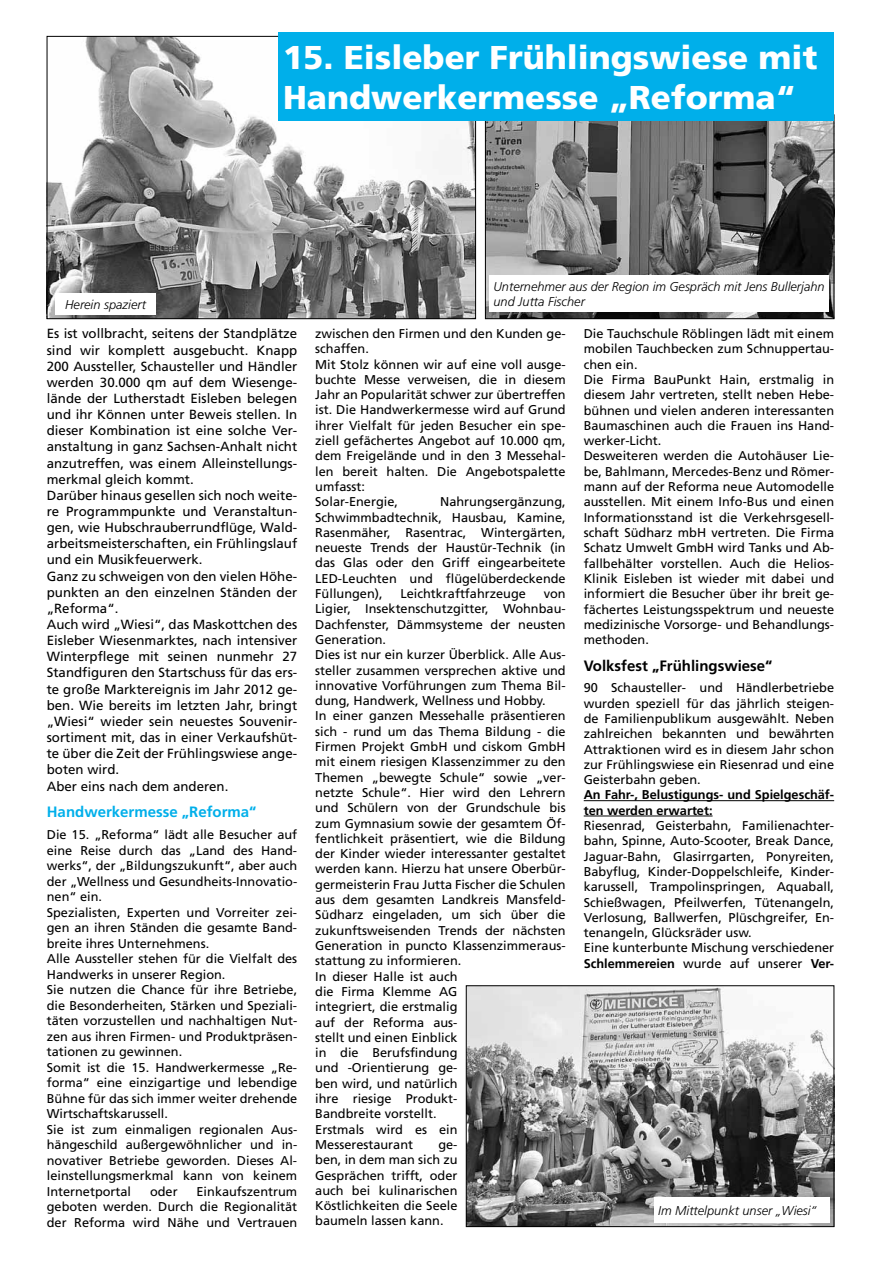
<style>
.page{position:relative;width:881px;height:1263px;background:#fff}
.page>*{position:absolute;margin:0;border:0;box-sizing:border-box;transform-origin:0 0}
.t1{font:900 33px/39.6px "Frutiger";color:#fff}
.t2{font:700 15px "Frutiger";color:#000}
.t3{font:700 15px "Frutiger";color:#00afea}
.t4{font:13.35px/16.2px "Frutiger";color:#000}
.t5{font:12.75px/15.3px "Frutiger";color:#000}
.t6{font:italic 300 12.75px/15.3px "Frutiger";color:#000}
.t7{font:700 12.75px/15.3px "Frutiger";color:#000}
.s1{font-weight:700}
</style>
<div class="page">
<hr style="left:583px;top:800px;width:250px;height:1px;background:#000">
<hr style="left:583px;top:816px;width:129px;height:1px;background:#000">
<img style="left:49px;top:38px;width:424px;height:279px">
<div style="left:55px;top:293px;width:101px;height:22px;background:#fff"></div>
<img style="left:487px;top:120px;width:344px;height:197px">
<div style="left:485px;top:115px;width:348px;height:204px;border:1px solid #000"></div>
<div style="left:489px;top:275px;width:339px;height:36px;background:#fff"></div>
<img style="left:468px;top:987px;width:363px;height:238px">
<div style="left:466px;top:985px;width:367px;height:242px;border:1px solid #000"></div>
<div style="left:653px;top:1197px;width:176px;height:25px;background:#fff"></div>
<div style="left:279px;top:32px;width:554px;height:88px;background:#00afea"></div>
<p class="t6" style="left:65px;top:297px;width:82px">Herein spaziert</p>
<h1 class="t1" style="left:283px;top:38px;width:535px">15. Eisleber Frühlingswiese mit<br>Handwerkermesse „Reforma“</h1>
<p class="t6" style="left:493px;top:279px;width:332px">Unternehmer aus der Region im Gespräch mit Jens Bullerjahn und Jutta Fischer</p>
<p class="t4" style="left:47px;top:326px;width:252px">Es ist vollbracht, seitens der Standplätze sind wir komplett ausgebucht. Knapp 200 Aussteller, Schausteller und Händler werden 30.000 qm auf dem Wiesenge&shy;lände der Lutherstadt Eisleben belegen und ihr Können unter Beweis stellen. In dieser Kombination ist eine solche Ver&shy;anstaltung in ganz Sachsen-Anhalt nicht anzutreffen, was einem Alleinstellungs&shy;merkmal gleich kommt.<br>Darüber hinaus gesellen sich noch weite&shy;re Programmpunkte und Veranstaltun&shy;gen, wie Hubschrauberrundflüge, Wald&shy;arbeitsmeisterschaften, ein Frühlingslauf und ein Musikfeuerwerk.<br>Ganz zu schweigen von den vielen Höhe&shy;punkten an den einzelnen Ständen der „Reforma“.<br>Auch wird „Wiesi“, das Maskottchen des Eisleber Wiesenmarktes, nach intensiver Winterpflege mit seinen nunmehr 27<br>Standfiguren den Startschuss für das ers&shy;te große Marktereignis im Jahr 2012 ge&shy;ben. Wie bereits im letzten Jahr, bringt „Wiesi“ wieder sein neuestes Souvenir&shy;sortiment mit, das in einer Verkaufshüt&shy;te über die Zeit der Frühlingswiese ange&shy;boten wird.<br>Aber eins nach dem anderen.</p>
<p class="t3" style="left:47px;top:803px;width:211px">Handwerkermesse „Reforma“</p>
<p class="t5" style="left:47px;top:827px;width:252px">Die 15. „Reforma“ lädt alle Besucher auf eine Reise durch das „Land des Hand&shy;werks“, der „Bildungszukunft“, aber auch der „Wellness und Gesundheits-Innovatio&shy;nen“ ein.<br>Spezialisten, Experten und Vorreiter zei&shy;gen an ihren Ständen die gesamte Band&shy;breite ihres Unternehmens.<br>Alle Aussteller stehen für die Vielfalt des Handwerks in unserer Region.<br>Sie nutzen die Chance für ihre Betriebe, die Besonderheiten, Stärken und Speziali&shy;täten vorzustellen und nachhaltigen Nut&shy;zen aus ihren Firmen- und Produktpräsen&shy;tationen zu gewinnen.<br>Somit ist die 15. Handwerkermesse „Re&shy;forma“ eine einzigartige und lebendige Bühne für das sich immer weiter drehende Wirtschaftskarussell.<br>Sie ist zum einmaligen regionalen Aus&shy;hängeschild außergewöhnlicher und in&shy;novativer Betriebe geworden. Dieses Al&shy;leinstellungsmerkmal kann von keinem Internetportal</p>
<p class="t5" style="left:47px;top:1183px;width:252px;text-align:justify;text-indent:150px">Einkaufszentrum geboten werden. Durch die Regionalität der Reforma wird Nähe und Vertrauen</p>
<p class="t5" style="left:150px;top:1184px;width:29px">oder</p>
<p class="t5" style="left:315px;top:326px;width:252px">zwischen den Firmen und den Kunden ge&shy;schaffen.<br>Mit Stolz können wir auf eine voll ausge&shy;buchte Messe verweisen, die in diesem Jahr an Popularität schwer zur übertreffen ist. Die Handwerkermesse wird auf Grund ihrer Vielfalt für jeden Besucher ein spe&shy;ziell gefächertes Angebot auf 10.000 qm, dem Freigelände und in den 3 Messehal&shy;len bereit halten. Die Angebotspalette umfasst:<br>Solar-Energie,</p>
<p class="t5" style="left:315px;top:494px;width:252px;text-align:justify;text-indent:125px">Nahrungsergänzung, Schwimmbadtechnik, Hausbau, Kamine, Rasenmäher, Rasentrac, Wintergärten, neueste Trends der Haustür-Technik (in das Glas oder den Griff eingearbeitete LED-Leuchten und flügelüberdeckende Füllungen),</p>
<p class="t5" style="left:400px;top:586px;width:127px">Leichtkraftfahrzeuge</p>
<p class="t5" style="left:315px;top:586px;width:252px;text-indent:228px">von<br>Ligier, Insektenschutzgitter, Wohnbau-<br>Dachfenster, Dämmsysteme der neusten<br>Generation.<br>Dies ist nur ein kurzer Überblick. Alle Aus&shy;steller zusammen versprechen aktive und innovative Vorführungen zum Thema Bil&shy;dung, Handwerk, Wellness und Hobby.<br>In einer ganzen Messehalle präsentieren sich - rund um das Thema Bildung - die<br>Firmen Projekt GmbH und ciskom GmbH mit einem riesigen Klassenzimmer zu den<br>Themen „bewegte Schule“ sowie „ver&shy;netzte Schule“. Hier wird den Lehrern und Schülern von der Grundschule bis zum Gymnasium sowie der gesamtem Öf&shy;fentlichkeit präsentiert, wie die Bildung der Kinder wieder interessanter gestaltet werden kann. Hierzu hat unsere Oberbür&shy;germeisterin Frau Jutta Fischer die Schulen aus dem gesamten Landkreis Mansfeld-<br>Südharz eingeladen, um sich über die zukunftsweisenden Trends der nächsten<br>Generation in puncto Klassenzimmeraus&shy;stattung zu informieren.<br>In dieser Halle ist auch<br>die Firma Klemme AG<br>integriert, die erstmalig<br>auf der Reforma aus-<br>stellt und einen Einblick<br>in die Berufsfindung<br>und -Orientierung ge-<br>ben wird, und natürlich<br>ihre riesige Produkt-<br>Bandbreite vorstellt.<br>Erstmals wird es ein<br>Messerestaurant</p>
<p class="t5" style="left:315px;top:1137px;width:144px;text-align:justify;text-indent:123px">ge&shy;ben, in dem man sich zu Gesprächen trifft, oder auch bei kulinarischen Köstlichkeiten die Seele baumeln lassen kann.</p>
<p class="t5" style="left:583px;top:326px;width:252px">Die Tauchschule Röblingen lädt mit einem mobilen Tauchbecken zum Schnuppertau&shy;chen ein.<br>Die Firma BauPunkt Hain, erstmalig in diesem Jahr vertreten, stellt neben Hebe&shy;bühnen und vielen anderen interessanten Baumaschinen auch die Frauen ins Hand&shy;werker-Licht.<br>Desweiteren werden die Autohäuser Lie&shy;be, Bahlmann, Mercedes-Benz und Römer&shy;mann auf der Reforma neue Automodelle ausstellen. Mit einem Info-Bus und einen Informationsstand ist die Verkehrsgesell&shy;schaft Südharz mbH vertreten. Die Firma Schatz Umwelt GmbH wird Tanks und Ab&shy;fallbehälter vorstellen. Auch die Helios-Klinik Eisleben ist wieder mit dabei und informiert die Besucher über ihr breit ge&shy;fächertes Leistungsspektrum und neueste medizinische Vorsorge- und Behandlungs&shy;methoden.</p>
<p class="t2" style="left:583px;top:657px;width:190px">Volksfest „Frühlingswiese“</p>
<p class="t5" style="left:583px;top:680px;width:252px;text-align:justify">90 Schausteller- und Händlerbetriebe wurden speziell für das jährlich steigen&shy;de Familienpublikum ausgewählt. Neben zahlreichen bekannten und bewährten Attraktionen wird es in diesem Jahr schon zur Frühlingswiese ein Riesenrad und eine Geisterbahn geben.</p>
<p class="t7" style="left:583px;top:787px;width:252px">An Fahr-, Belustigungs- und Spielgeschäf&shy;ten werden erwartet:</p>
<p class="t5" style="left:583px;top:818px;width:252px">Riesenrad, Geisterbahn, Familienachter&shy;bahn, Spinne, Auto-Scooter, Break Dance, Jaguar-Bahn, Glasirrgarten, Ponyreiten, Babyflug, Kinder-Doppelschleife, Kinder&shy;karussell, Trampolinspringen, Aquaball, Schießwagen, Pfeilwerfen, Tütenangeln, Verlosung, Ballwerfen, Plüschgreifer, En&shy;tenangeln, Glücksräder usw.<br>Eine kunterbunte Mischung verschiedener <span class="s1">Schlemmereien</span> wurde auf unserer <span class="s1">Ver-</span></p>
<p class="t6" style="left:658px;top:1203px;width:160px">Im Mittelpunkt unser „Wiesi“</p>
</div>
